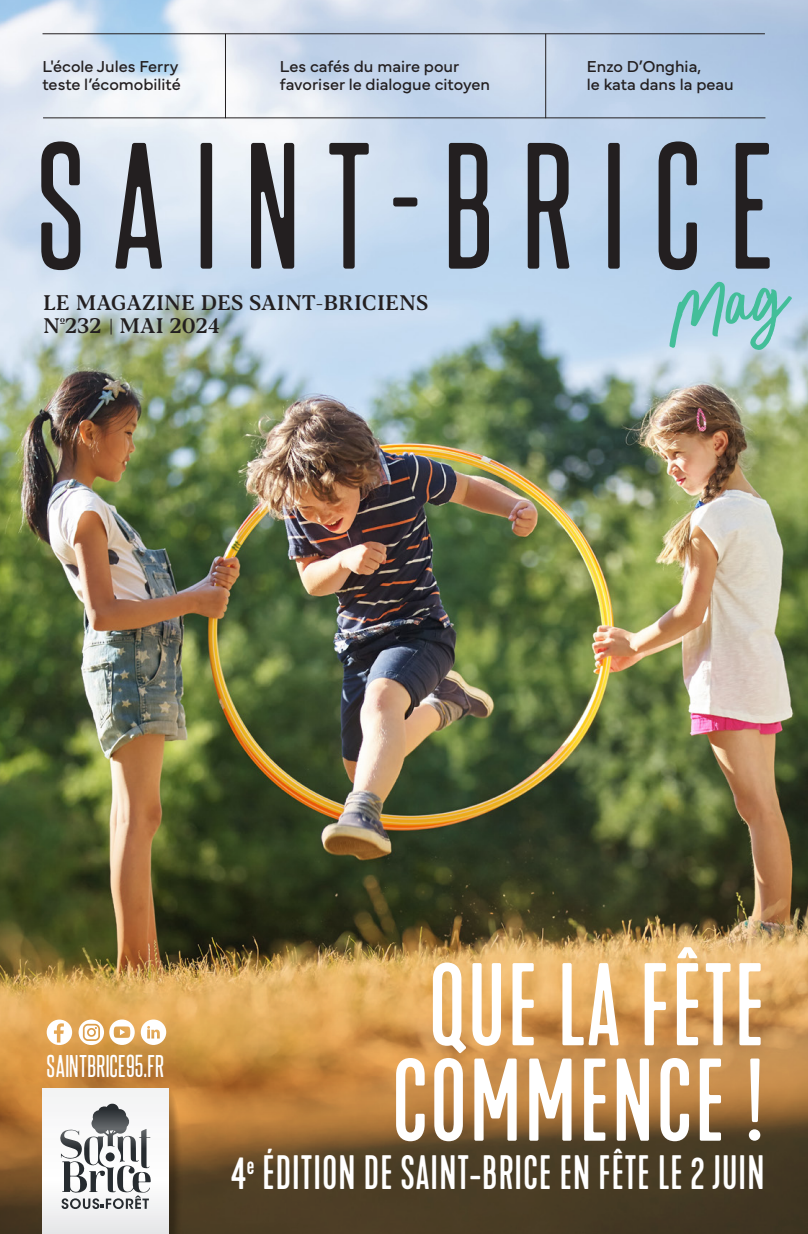
<style>
.page{position:relative;width:808px;height:1234px;background:#fff}
.page>*{position:absolute;margin:0;border:0;box-sizing:border-box;transform-origin:0 0}
.t1{font:180px "EVERGLADE Regular";letter-spacing:.115em;color:#231f20}
.t2{font:condensed 109.5px/95.4px "Kapra Neue";letter-spacing:.015em;color:#fff;text-align:center}
.t3{font:condensed 45px "Kapra Neue";letter-spacing:.015em;color:#fff}
.t4{font:31.5px "EVERGLADE Regular";letter-spacing:-.04em;color:#fff}
.t5{font:500 21px/23.1px "Blacker Pro Tx";letter-spacing:.01em;color:#231f20}
.t6{font:16.5px/18px "Mundial";color:#231f20}
</style>
<div class="page">
<img style="left:0;top:302px;width:808px;height:931px">
<svg style="left:43px;top:1087px;width:140px;height:146px"></svg>
<svg style="left:43px;top:1108px;width:125px;height:40px"></svg>
<hr style="left:225px;top:34px;width:1px;height:84px;background:#231f20">
<hr style="left:545px;top:34px;width:1px;height:84px;background:#231f20">
<hr style="left:43px;top:33px;width:722px;height:1px;background:#231f20">
<hr style="left:43px;top:117px;width:722px;height:1px;background:#231f20">
<svg style="left:111px;top:318px;width:1px;height:16px"></svg>
<svg style="left:47px;top:1019px;width:25px;height:25px"></svg>
<svg style="left:141px;top:1019px;width:25px;height:25px"></svg>
<svg style="left:79px;top:1019px;width:56px;height:25px"></svg>
<svg style="left:662px;top:281px;width:136px;height:70px;background:#bfd6ed"></svg>
<p class="t6" style="left:43px;top:56px;width:140px">L'école Jules Ferry teste l’écomobilité</p>
<p class="t6" style="left:280px;top:56px;width:212px">Les cafés du maire pour favoriser le dialogue citoyen</p>
<p class="t6" style="left:587px;top:56px;width:149px">Enzo D’Onghia,<br>le kata dans la peau</p>
<h1 class="t1" style="left:32px;top:127px;width:748px">SAINT-BRICE</h1>
<p class="t5" style="left:43px;top:290px;width:387px">LE MAGAZINE DES SAINT‑BRICIENS №232 MAI 2024</p>
<h3 class="t4" style="left:46px;top:1051px;width:121px">SAINTBRICE95.FR</h3>
<h2 class="t2" style="left:392px;top:959px;width:375px">QUE LA FÊTE<br>COMMENCE !</h2>
<h3 class="t3" style="left:231px;top:1145px;width:535px">4<sup>e</sup> ÉDITION DE SAINT-BRICE EN FÊTE LE 2 JUIN</h3>
</div>
